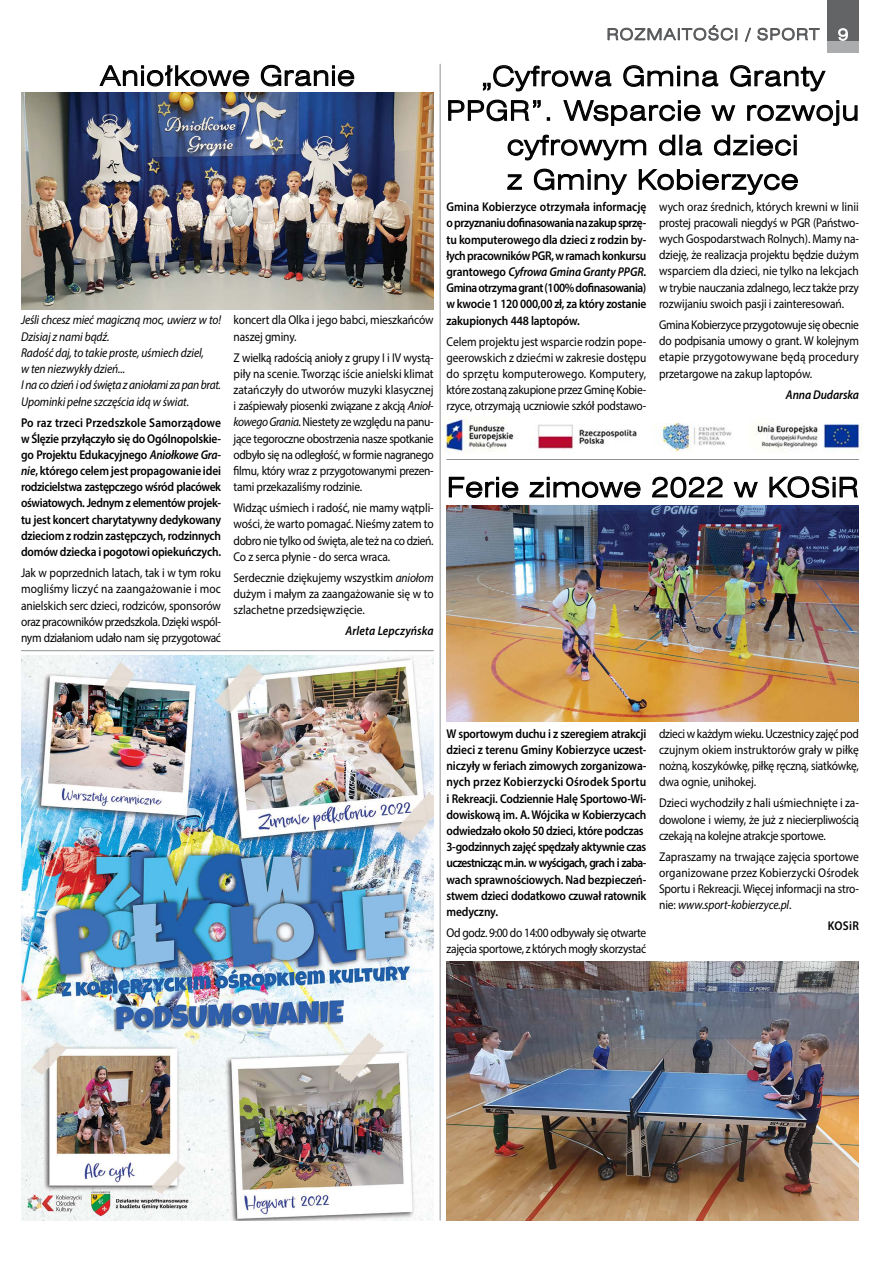
<style>
.page{position:relative;width:893px;height:1263px;background:#fff}
.page>*{position:absolute;margin:0;border:0;box-sizing:border-box;transform-origin:0 0}
.t1{font:27px/34.5px "Swis 721 Lt Ex EU";letter-spacing:.04em;color:#000;text-align:center}
.t2{font:15.75px "Swis 721 Lt Ex EU";letter-spacing:.075em;color:#58595b}
.t3{font:12.75px/16.2px "Myriad Pro";letter-spacing:-.02em;color:#000;text-align:justify;scale:.9 1}
.t4{font:600 12.75px/16.2px "Myriad Pro";letter-spacing:-.02em;color:#000;text-align:justify;scale:.9 1}
.t5{font:italic 12.75px/16.2px "Myriad Pro";letter-spacing:-.01em;color:#000;scale:.9 1}
.t6{font:italic 600 12.75px "Myriad Pro";letter-spacing:.005em;color:#000;scale:.9 1}
.s1{font-style:italic}
.s2{color:#fff}
</style>
<div class="page">
<img style="left:443px;top:417px;width:419px;height:35px">
<img style="left:21px;top:93px;width:413px;height:217px">
<hr style="left:21px;top:650px;width:413px;height:1px;background:#8e9195">
<hr style="left:446px;top:459px;width:413px;height:1px;background:#8e9195">
<hr style="left:440px;top:64px;width:1px;height:1156px;background:#8e9195">
<svg style="left:448px;top:476px;width:71px;height:22px"></svg>
<svg style="left:529px;top:477px;width:112px;height:21px"></svg>
<svg style="left:652px;top:476px;width:71px;height:22px"></svg>
<svg style="left:733px;top:481px;width:25px;height:17px"></svg>
<svg style="left:769px;top:476px;width:89px;height:22px"></svg>
<img style="left:446px;top:962px;width:413px;height:258px">
<img style="left:21px;top:656px;width:413px;height:564px">
<svg style="left:482px;top:65px;width:130px;height:27px"></svg>
<svg style="left:623px;top:65px;width:96px;height:22px"></svg>
<svg style="left:730px;top:65px;width:96px;height:27px"></svg>
<svg style="left:711px;top:105px;width:25px;height:16px"></svg>
<svg style="left:747px;top:100px;width:111px;height:26px"></svg>
<svg style="left:448px;top:99px;width:255px;height:62px"></svg>
<svg style="left:713px;top:134px;width:84px;height:22px"></svg>
<div style="left:794px;top:140px;width:3px;height:15px;border:1px solid #000"></div>
<svg style="left:507px;top:174px;width:15px;height:16px"></svg>
<svg style="left:533px;top:168px;width:94px;height:27px"></svg>
<svg style="left:638px;top:169px;width:160px;height:26px"></svg>
<svg style="left:99px;top:65px;width:151px;height:22px"></svg>
<svg style="left:260px;top:64px;width:95px;height:23px"></svg>
<img style="left:446px;top:505px;width:413px;height:216px">
<div style="left:827px;top:40px;width:32px;height:13px;background:#abacad"></div>
<div style="left:827px;top:0;width:32px;height:40px;background:#636466"></div>
<svg style="left:838px;top:28px;width:10px;height:13px"></svg>
<svg style="left:607px;top:25px;width:130px;height:16px"></svg>
<svg style="left:745px;top:27px;width:75px;height:15px"></svg>
<h1 class="t1" style="left:100px;top:59px;width:256px">Aniołkowe Granie</h1>
<p class="t5" style="left:21px;top:312px;width:224px">Jeśli chcesz mieć magiczną moc, uwierz w to!<br>Dzisiaj z nami bądź.<br>Radość daj, to takie proste, uśmiech dziel,<br>w ten niezwykły dzień...<br>I na co dzień i od święta z aniołami za pan brat.<br>Upominki pełne szczęścia idą w świat.</p>
<p class="t4" style="left:21px;top:414px;width:224px">Po raz trzeci Przedszkole Samorządowe w Ślęzie przyłączyło się do Ogólnopolskie&shy;go Projektu Edukacyjnego <span class="s1">Aniołkowe Gra&shy;nie</span>, którego celem jest propagowanie idei rodzicielstwa zastępczego wśród placówek oświatowych. Jednym z elementów projek&shy;tu jest koncert charytatywny dedykowany dzieciom z rodzin zastępczych, rodzinnych domów dziecka i pogotowi opiekuńczych.</p>
<p class="t3" style="left:21px;top:564px;width:224px">Jak w poprzednich latach, tak i w tym roku mogliśmy liczyć na zaangażowanie i moc anielskich serc dzieci, rodziców, sponsorów oraz pracowników przedszkola. Dzięki wspól&shy;nym działaniom udało nam się przygotować</p>
<p class="t3" style="left:234px;top:312px;width:224px">koncert dla Olka i jego babci, mieszkańców naszej gminy.</p>
<p class="t3" style="left:234px;top:349px;width:224px">Z wielką radością anioły z grupy I i IV wystą&shy;piły na scenie. Tworząc iście anielski klimat zatańczyły do utworów muzyki klasycznej i zaśpiewały piosenki związane z akcją <span class="s1">Anioł&shy;kowego Grania</span>. Niestety ze względu na panu&shy;jące tegoroczne obostrzenia nasze spotkanie odbyło się na odległość, w formie nagranego filmu, który wraz z przygotowanymi prezen&shy;tami przekazaliśmy rodzinie.</p>
<p class="t3" style="left:234px;top:500px;width:224px">Widząc uśmiech i radość, nie mamy wątpli&shy;wości, że warto pomagać. Nieśmy zatem to dobro nie tylko od święta, ale też na co dzień.<br>Co z serca płynie - do serca wraca.</p>
<p class="t3" style="left:234px;top:569px;width:224px">Serdecznie dziękujemy wszystkim <span class="s1">aniołom </span>dużym i małym za zaangażowanie się w to szlachetne przedsięwzięcie.</p>
<p class="t6" style="left:345px;top:623px;width:100px">Arleta Lepczyńska</p>
<p class="t2" style="left:607px;top:25px;width:243px">ROZMAITOŚCI / SPORT <span class="s2">9</span></p>
<h1 class="t1" style="left:446px;top:59px;width:414px">„Cyfrowa Gmina Granty<br>PPGR”. Wsparcie w rozwoju cyfrowym dla dzieci<br>z Gminy Kobierzyce</h1>
<p class="t4" style="left:446px;top:198px;width:224px">Gmina Kobierzyce otrzymała informację o przyznaniu dofinasowania na zakup sprzę&shy;tu komputerowego dla dzieci z rodzin by&shy;łych pracowników PGR, w ramach konkursu grantowego <span class="s1">Cyfrowa Gmina Granty PPGR</span>.<br>Gmina otrzyma grant (100% dofinasowania) w kwocie 1 120 000,00 zł, za który zostanie zakupionych 448 laptopów.</p>
<p class="t3" style="left:446px;top:333px;width:224px">Celem projektu jest wsparcie rodzin pope&shy;geerowskich z dziećmi w zakresie dostępu do sprzętu komputerowego. Komputery, które zostaną zakupione przez Gminę Kobie&shy;rzyce, otrzymają uczniowie szkół podstawo-</p>
<p class="t3" style="left:659px;top:198px;width:224px">wych oraz średnich, których krewni w linii prostej pracowali niegdyś w PGR (Państwo&shy;wych Gospodarstwach Rolnych). Mamy na&shy;dzieję, że realizacja projektu będzie dużym wsparciem dla dzieci, nie tylko na lekcjach w trybie nauczania zdalnego, lecz także przy rozwijaniu swoich pasji i zainteresowań.</p>
<p class="t3" style="left:659px;top:316px;width:224px">Gmina Kobierzyce przygotowuje się obecnie do podpisania umowy o grant. W kolejnym etapie przygotowywane będą procedury przetargowe na zakup laptopów.</p>
<p class="t6" style="left:786px;top:386px;width:83px">Anna Dudarska</p>
<h1 class="t1" style="left:447px;top:470px;width:413px">Ferie zimowe 2022 w KOSiR</h1>
<p class="t4" style="left:446px;top:725px;width:224px;text-align:left">W sportowym duchu i z szeregiem atrakcji dzieci z terenu Gminy Kobierzyce uczest&shy;niczyły w feriach zimowych zorganizowa&shy;nych przez Kobierzycki Ośrodek Sportu i Rekreacji. Codziennie Halę Sportowo-Wi&shy;dowiskową im. A. Wójcika w Kobierzycach odwiedzało około 50 dzieci, które podczas 3-godzinnych zajęć spędzały aktywnie czas uczestnicząc m.in. w wyścigach, grach i zaba&shy;wach sprawnościowych. Nad bezpieczeń&shy;stwem dzieci dodatkowo czuwał ratownik medyczny.</p>
<p class="t3" style="left:446px;top:924px;width:224px">Od godz. 9:00 do 14:00 odbywały się otwarte zajęcia sportowe, z których mogły skorzystać</p>
<p class="t3" style="left:659px;top:725px;width:224px">dzieci w każdym wieku. Uczestnicy zajęć pod czujnym okiem instruktorów grały w piłkę nożną, koszykówkę, piłkę ręczną, siatkówkę, dwa ognie, unihokej.</p>
<p class="t3" style="left:659px;top:795px;width:224px">Dzieci wychodziły z hali uśmiechnięte i za&shy;dowolone i wiemy, że już z niecierpliwością czekają na kolejne atrakcje sportowe.</p>
<p class="t3" style="left:659px;top:848px;width:224px">Zapraszamy na trwające zajęcia sportowe organizowane przez Kobierzycki Ośrodek Sportu i Rekreacji. Więcej informacji na stro&shy;nie: <span class="s1">www.sport-kobierzyce.pl</span>.</p>
<p class="t4" style="left:828px;top:918px;width:36px">KOSiR</p>
</div>
